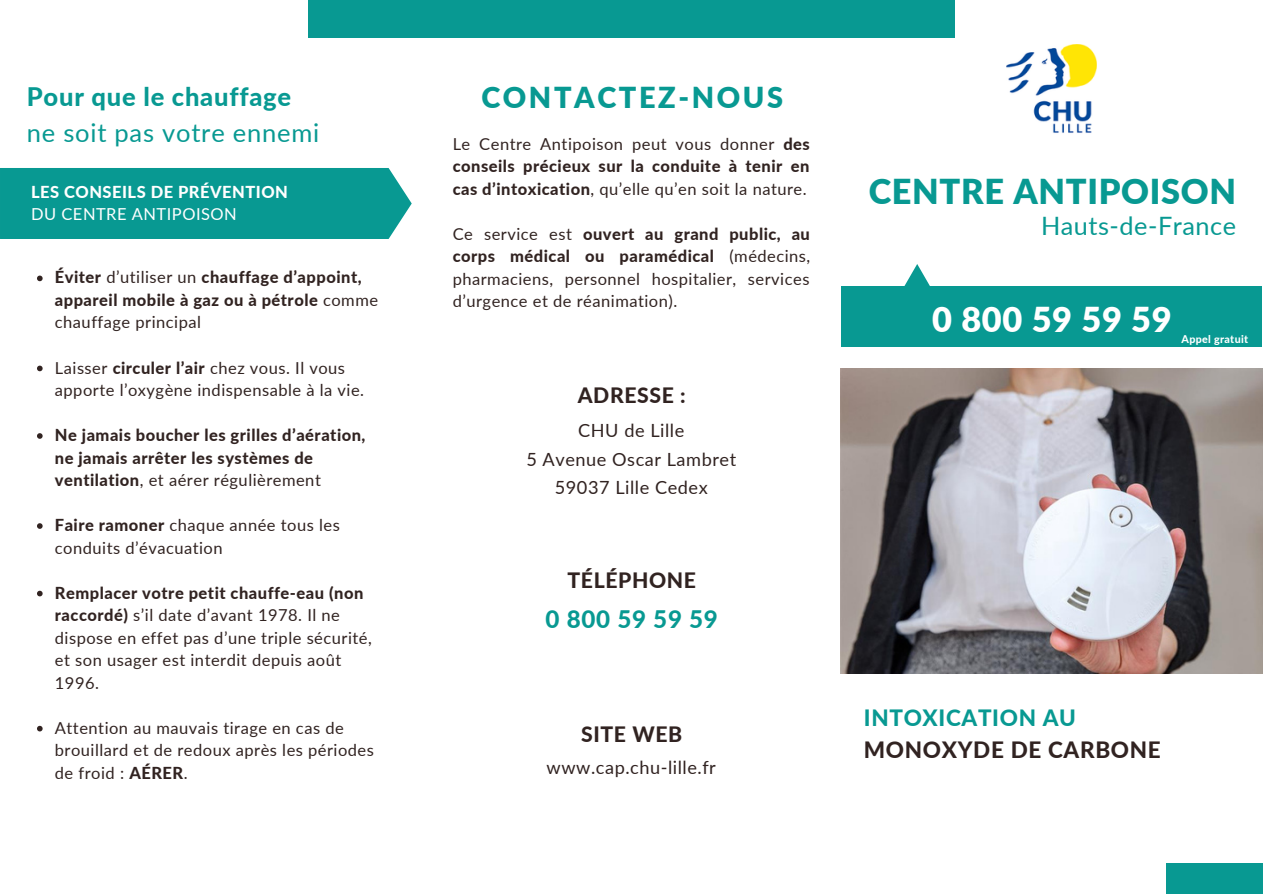
<style>
.page{position:relative;width:1263px;height:894px;background:#fff}
.page>*{position:absolute;margin:0;border:0;box-sizing:border-box;transform-origin:0 0}
.t1{font:900 34.35px "Lato";letter-spacing:.02em;color:#089992}
.t2{font:900 34.35px "Lato";letter-spacing:.02em;color:#fff}
.t3{font:900 28.95px "Lato";letter-spacing:.09em;color:#089992}
.t4{font:25.5px "Lato";letter-spacing:.03em;color:#089992}
.t5{font:800 25.5px "Lato";letter-spacing:.03em;color:#089992}
.t6{font:25.35px "Lato";letter-spacing:.02em;color:#089992}
.t7{font:800 24.15px "Lato";letter-spacing:.03em;color:#089992}
.t8{font:800 22.5px "Lato";letter-spacing:.03em;color:#312321}
.t9{font:800 22.5px "Lato";letter-spacing:.03em;color:#089992}
.t10{font:800 21.15px "Lato";letter-spacing:.03em;color:#312321}
.t11{font:18.15px "Lato";letter-spacing:.03em;color:#312321}
.t12{font:16.5px/22.5px "Lato";letter-spacing:.03em;color:#312321}
.t13{font:800 16.5px/22.5px "Lato";letter-spacing:.03em;color:#312321}
.t14{font:800 16.5px "Lato";letter-spacing:.03em;color:#fff}
.t15{font:16.5px "Lato";letter-spacing:.03em;color:#fff}
.t16{font:800 10.65px "Lato";letter-spacing:.03em;color:#fff}
.s1{font-weight:400}
.s2{font-weight:800}
</style>
<div class="page">
<img style="left:1007px;top:44px;width:90px;height:89px">
<div style="left:308px;top:0;width:647px;height:37px;background:#089992"></div>
<div style="left:1166px;top:863px;width:97px;height:30px;background:#089992"></div>
<div style="left:841px;top:287px;width:421px;height:60px;background:#089992"></div>
<svg style="left:895px;top:264px;width:44px;height:23px"></svg>
<img style="left:841px;top:368px;width:422px;height:305px">
<svg style="left:37px;top:275px;width:6px;height:6px"></svg>
<svg style="left:37px;top:365px;width:6px;height:6px"></svg>
<svg style="left:37px;top:433px;width:6px;height:5px"></svg>
<svg style="left:37px;top:523px;width:6px;height:5px"></svg>
<svg style="left:37px;top:590px;width:6px;height:6px"></svg>
<svg style="left:37px;top:725px;width:6px;height:6px"></svg>
<div style="left:0;top:168px;width:412px;height:71px;background:#089992"></div>
<p class="t5" style="left:27px;top:81px;width:266px">Pour que le chauffage</p>
<p class="t4" style="left:27px;top:117px;width:294px">ne soit pas votre ennemi</p>
<p class="t14" style="left:31px;top:181px;width:258px">LES CONSEILS DE PRÉVENTION</p>
<p class="t15" style="left:31px;top:204px;width:207px">DU CENTRE ANTIPOISON</p>
<p class="t13" style="left:55px;top:266px;width:325px">Éviter <span class="s1">d’utiliser un</span> chauffage d’appoint, appareil mobile à gaz ou à pétrole <span class="s1">comme chauffage principal</span></p>
<p class="t12" style="left:55px;top:356px;width:311px">Laisser <span class="s2">circuler l’air</span> chez vous. Il vous apporte l’oxygène indispensable à la vie.</p>
<p class="t13" style="left:55px;top:423px;width:312px">Ne jamais boucher les grilles d’aération, ne jamais arrêter les systèmes de ventilation<span class="s1">, et aérer régulièrement</span></p>
<p class="t12" style="left:55px;top:513px;width:286px"><span class="s2">Faire ramoner</span> chaque année tous les conduits d’évacuation</p>
<p class="t12" style="left:55px;top:581px;width:318px"><span class="s2">Remplacer votre petit chauffe-eau (non raccordé)</span> s’il date d’avant 1978. Il ne dispose en effet pas d’une triple sécurité, et son usager est interdit depuis août 1996.</p>
<p class="t12" style="left:55px;top:715px;width:321px">Attention au mauvais tirage en cas de brouillard et de redoux après les périodes de froid : <span class="s2">AÉRER</span>.</p>
<p class="t3" style="left:481px;top:80px;width:303px">CONTACTEZ-NOUS</p>
<p class="t12" style="left:453px;top:132px;width:359px;text-align:justify">Le Centre Antipoison peut vous donner <span class="s2">des conseils précieux sur la conduite à tenir en cas d’intoxication</span>, qu’elle qu’en soit la nature.</p>
<p class="t12" style="left:453px;top:222px;width:359px;text-align:justify">Ce service est <span class="s2">ouvert au grand public, au corps médical ou paramédical</span> (médecins, pharmaciens, personnel hospitalier, services d’urgence et de réanimation).</p>
<p class="t10" style="left:578px;top:382px;width:110px">ADRESSE :</p>
<p class="t11" style="left:578px;top:419px;width:108px">CHU de Lille</p>
<p class="t11" style="left:526px;top:447px;width:211px">5 Avenue Oscar Lambret</p>
<p class="t11" style="left:555px;top:476px;width:154px">59037 Lille Cedex</p>
<p class="t10" style="left:567px;top:567px;width:130px">TÉLÉPHONE</p>
<p class="t7" style="left:546px;top:604px;width:174px">0 800 59 59 59</p>
<p class="t10" style="left:581px;top:721px;width:103px">SITE WEB</p>
<p class="t11" style="left:547px;top:756px;width:171px">www.cap.chu-lille.fr</p>
<p class="t1" style="left:869px;top:170px;width:369px">CENTRE ANTIPOISON</p>
<p class="t6" style="left:1041px;top:210px;width:197px">Hauts-de-France</p>
<p class="t2" style="left:932px;top:297px;width:241px">0 800 59 59 59</p>
<p class="t16" style="left:1181px;top:332px;width:68px">Appel gratuit</p>
<p class="t9" style="left:864px;top:704px;width:214px">INTOXICATION AU</p>
<p class="t8" style="left:864px;top:735px;width:298px">MONOXYDE DE CARBONE</p>
</div>
